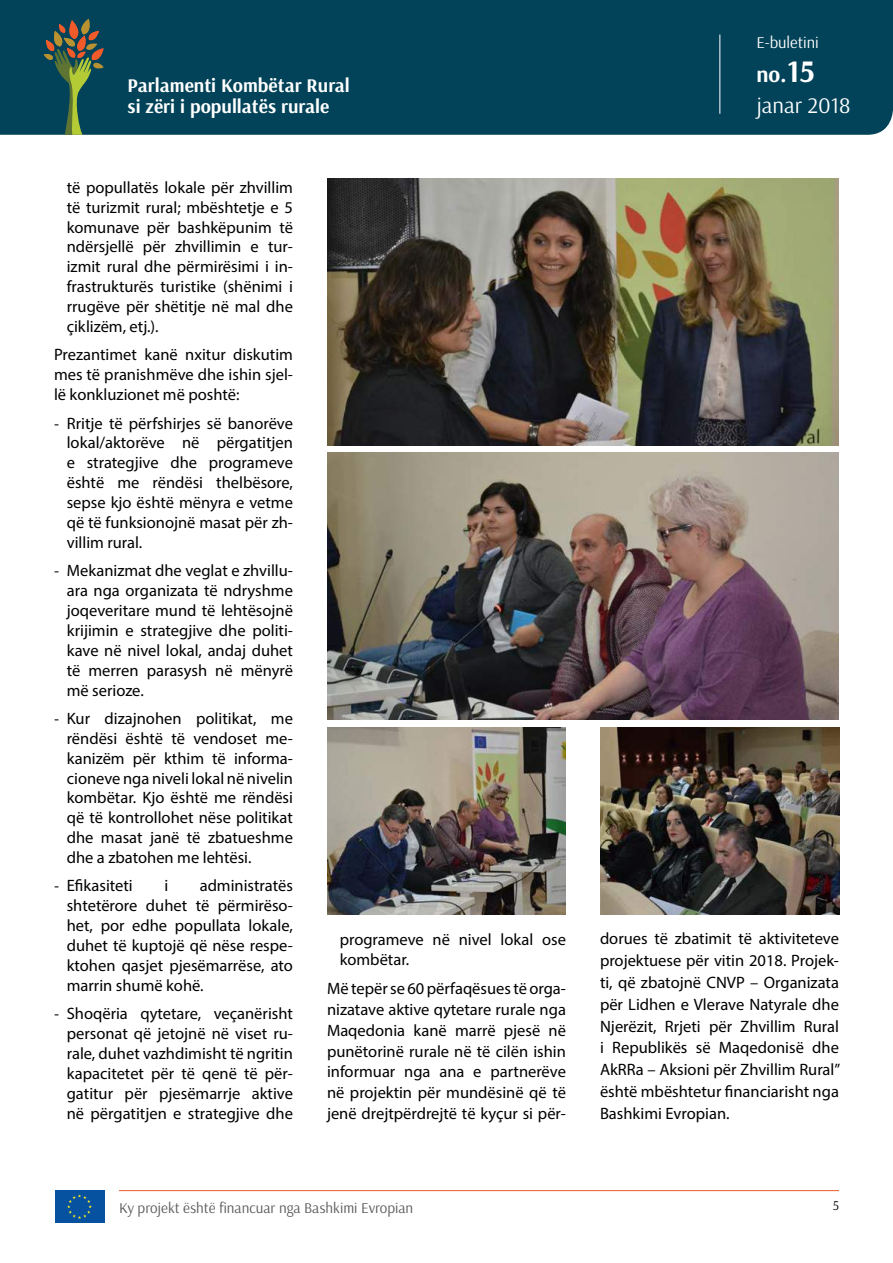
<style>
.page{position:relative;width:893px;height:1263px;background:#fff}
.page>*{position:absolute;margin:0;border:0;box-sizing:border-box;transform-origin:0 0}
.t1{font:22.5px "Arsenal";color:#fff}
.t2{font:700 22.5px "Arsenal";color:#fff}
.t3{font:700 19.5px/21px "Arsenal";color:#fff}
.t4{font:16.5px/20px "Myriad Pro";color:#000;text-align:justify}
.t5{font:16.5px "Arsenal";color:#fff}
.t6{font:15px "Arsenal";color:#58595b}
.t7{font:13.5px "Arsenal";color:#000}
.s1{font-family:"Calibri"}
.s2{font-size:31.5px}
</style>
<div class="page">
<svg style="left:104px;top:1190px;width:1px;height:33px"></svg>
<div style="left:55px;top:1190px;width:49px;height:33px;background:#0651a0"></div>
<svg style="left:67px;top:1194px;width:25px;height:25px"></svg>
<hr style="left:119px;top:1190px;width:720px;height:1px;background:#f15a29">
<div style="left:0;top:0;width:893px;height:135px;background:#024359"></div>
<svg style="left:44px;top:19px;width:60px;height:116px;background:#365a4c"></svg>
<hr style="left:719px;top:35px;width:1px;height:79px;background:#fff">
<img style="left:327px;top:453px;width:512px;height:266px">
<img style="left:327px;top:179px;width:512px;height:266px">
<img style="left:600px;top:728px;width:239px;height:186px">
<img style="left:327px;top:728px;width:239px;height:186px">
<p class="t3" style="left:128px;top:75px;width:224px">Parlamenti Kombëtar Rural si zëri i popullatës rurale</p>
<p class="t4" style="left:67px;top:177px;width:228px">të popullatës lokale për zhvillim të turizmit rural; mbështetje e 5 komunave për bashkëpunim të ndërsjellë për zhvillimin e tur&shy;izmit rural dhe përmirësimi i in&shy;frastrukturës turistike (shënimi i rrugëve për shëtitje në mal dhe çiklizëm, etj.).</p>
<p class="t4" style="left:54px;top:345px;width:240px">Prezantimet kanë nxitur diskutim mes të pranishmëve dhe ishin sjel&shy;lë konkluzionet më poshtë:</p>
<p class="t4" style="left:67px;top:413px;width:228px;text-indent:-13px"><span class="s1">-</span> Rritje të përfshirjes së banorëve lokal/aktorëve në përgatitjen e strategjive dhe programeve është me rëndësi thelbësore, sepse kjo është mënyra e vetme që të funksionojnë masat për zh&shy;villim rural.</p>
<p class="t4" style="left:67px;top:560px;width:228px;text-indent:-13px"><span class="s1">-</span> Mekanizmat dhe veglat e zhvillu&shy;ara nga organizata të ndryshme joqeveritare mund të lehtësojnë krijimin e strategjive dhe politi&shy;kave në nivel lokal, andaj duhet të merren parasysh në mënyrë më serioze.</p>
<p class="t4" style="left:67px;top:708px;width:228px;text-indent:-13px"><span class="s1">-</span> Kur dizajnohen politikat, me rëndësi është të vendoset me&shy;kanizëm për kthim të informa&shy;cioneve nga niveli lokal në nivelin kombëtar. Kjo është me rëndësi që të kontrollohet nëse politikat dhe masat janë të zbatueshme dhe a zbatohen me lehtësi.</p>
<p class="t4" style="left:54px;top:876px;width:80px"><span class="s1">-</span> Efikasiteti</p>
<p class="t4" style="left:164px;top:876px;width:5px">i</p>
<p class="t4" style="left:67px;top:876px;width:228px;text-indent:133px">administratës shtetërore duhet të përmirëso&shy;het, por edhe popullata lokale, duhet të kuptojë që nëse respe&shy;ktohen qasjet pjesëmarrëse, ato marrin shumë kohë.</p>
<p class="t4" style="left:67px;top:1003px;width:228px;text-indent:-13px"><span class="s1">-</span> Shoqëria qytetare, veçanërisht personat që jetojnë në viset ru&shy;rale, duhet vazhdimisht të ngritin kapacitetet për të qenë të për&shy;gatitur për pjesëmarrje aktive në përgatitjen e strategjive dhe</p>
<p class="t4" style="left:340px;top:928px;width:228px;line-height:20.7px">programeve në nivel lokal ose kombëtar.</p>
<p class="t4" style="left:327px;top:978px;width:240px;line-height:20.7px">Më tepër se 60 përfaqësues të orga&shy;nizatave aktive qytetare rurale nga Maqedonia kanë marrë pjesë në punëtorinë rurale në të cilën ishin informuar nga ana e partnerëve në projektin për mundësinë që të jenë drejtpërdrejtë të kyçur si për-</p>
<p class="t6" style="left:119px;top:1198px;width:295px">Ky projekt është financuar nga Bashkimi Evropian</p>
<p class="t5" style="left:756px;top:33px;width:64px">Е-buletini</p>
<h1 class="t2" style="left:756px;top:61px;width:60px">no.<span class="s2">15</span></h1>
<h1 class="t1" style="left:756px;top:92px;width:95px">janar 2018</h1>
<p class="t4" style="left:600px;top:928px;width:242px;line-height:21.8px">dorues të zbatimit të aktiviteteve projektuese për vitin 2018. Projek&shy;ti, që zbatojnë CNVP – Organizata për Lidhen e Vlerave Natyrale dhe Njerëzit, Rrjeti për Zhvillim Rural i Republikës së Maqedonisë dhe AkRRa – Aksioni për Zhvillim Rural” është mbështetur financiarisht nga Bashkimi Evropian.</p>
<p class="t7" style="left:833px;top:1197px;width:8px">5</p>
</div>
